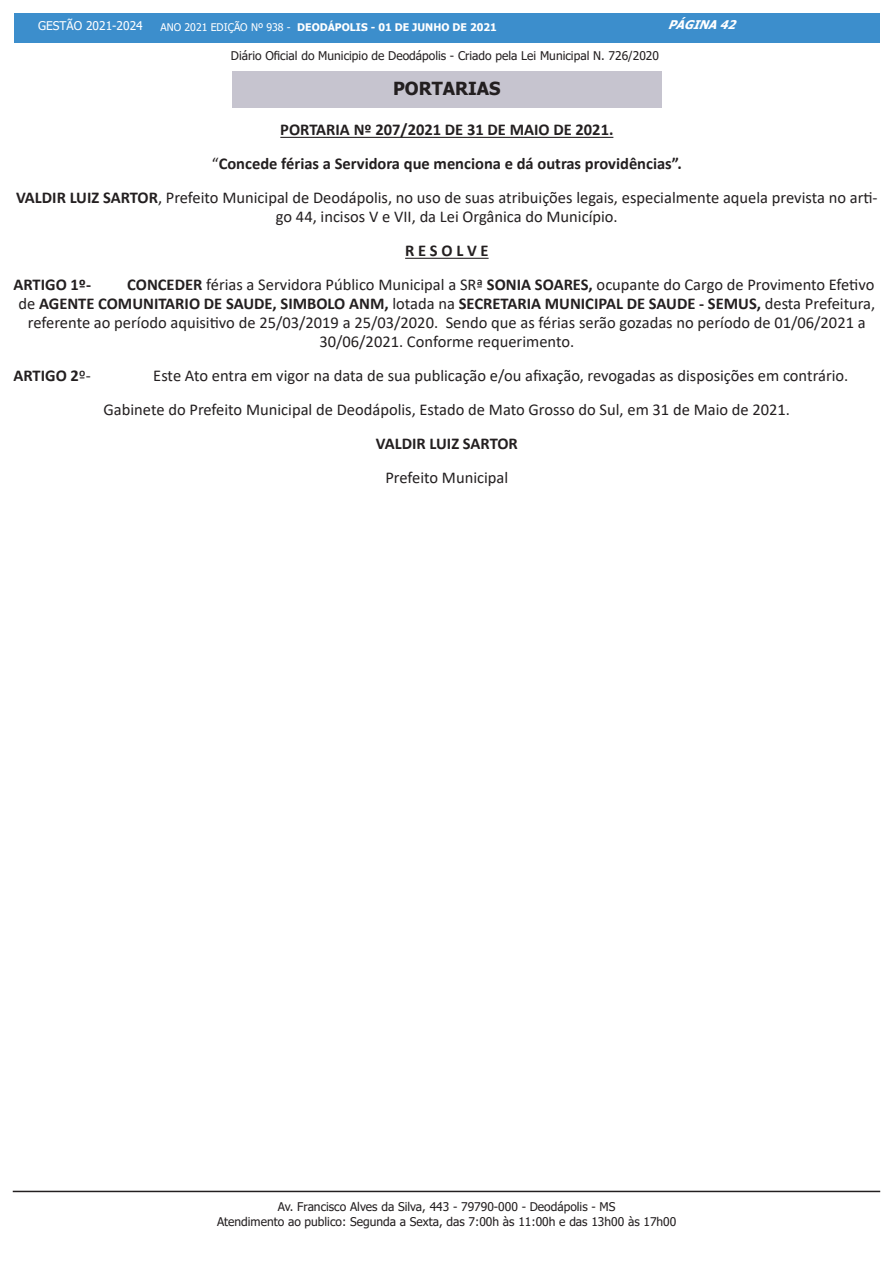
<style>
.page{position:relative;width:893px;height:1263px;background:#fff}
.page>*{position:absolute;margin:0;border:0;box-sizing:border-box;transform-origin:0 0}
.t1{font:700 18px "Tahoma";color:#231f20}
.t2{font:16.5px/19px "Calibri";color:#231f20;text-align:center}
.t3{font:700 16.5px "Calibri";color:#231f20}
.t4{font:12px/14.4px "Tahoma";color:#231f20;text-align:center}
.t5{font:12px "Tahoma";color:#fff}
.t6{font:italic 700 12px "Tahoma";color:#fff}
.t7{font:700 10.5px "Tahoma";color:#fff}
.s1{font-weight:400}
.s2{font-weight:700}
</style>
<div class="page">
<div style="left:14px;top:14px;width:865px;height:29px;background:#3c8ecc"></div>
<hr style="left:13px;top:1191px;width:867px;height:1px;background:#231f20">
<hr style="left:280px;top:137px;width:333px;height:1px;background:#231f20">
<hr style="left:405px;top:258px;width:84px;height:1px;background:#231f20">
<div style="left:232px;top:72px;width:430px;height:36px;background:#c6c4cf"></div>
<p class="t5" style="left:38px;top:18px;width:106px">GESTÃO 2021-2024</p>
<p class="t7" style="left:161px;top:20px;width:338px"><span class="s1">ANO 2021 EDIÇÃO Nº 938 -</span> DEODÁPOLIS - 01 DE JUNHO DE 2021</p>
<p class="t6" style="left:668px;top:16px;width:75px">PÁGINA42</p>
<p class="t4" style="left:231px;top:49px;width:430px">Diário Oficial do Municipio de Deodápolis - Criado pela Lei Municipal N. 726/2020</p>
<p class="t1" style="left:393px;top:76px;width:109px">PORTARIAS</p>
<p class="t3" style="left:280px;top:118px;width:335px">PORTARIA Nº 207/2021 DE 31 DE MAIO DE 2021.</p>
<p class="t3" style="left:212px;top:152px;width:472px"><span class="s1">“</span>Concede férias a Servidora que menciona e dá outras providências”.</p>
<p class="t2" style="left:16px;top:188px;width:863px"><span class="s2">VALDIR LUIZ SARTOR</span>, Prefeito Municipal de Deodápolis, no uso de suas atribuições legais, especialmente aquela prevista no arti&shy;go 44, incisos V e VII, da Lei Orgânica do Município.</p>
<p class="t3" style="left:405px;top:239px;width:85px">R E S O L V E</p>
<p class="t3" style="left:14px;top:273px;width:79px">ARTIGO 1º-</p>
<p class="t2" style="left:127px;top:275px;width:749px"><span class="s2">CONCEDER</span> férias a Servidora Público Municipal a SRª <span class="s2">SONIA SOARES,</span> ocupante do Cargo de Provimento Efetivo</p>
<p class="t3" style="left:18px;top:292px;width:858px"><span class="s1">de</span> AGENTE COMUNITARIO DE SAUDE, SIMBOLO ANM, <span class="s1">lotada na</span> SECRETARIA MUNICIPAL DE SAUDE - SEMUS, <span class="s1">desta Prefeitura,</span></p>
<p class="t2" style="left:28px;top:313px;width:839px">referente ao período aquisitivo de 25/03/2019 a 25/03/2020. Sendo que as férias serão gozadas no período de 01/06/2021 a</p>
<p class="t2" style="left:319px;top:332px;width:256px">30/06/2021. Conforme requerimento.</p>
<p class="t3" style="left:14px;top:364px;width:79px">ARTIGO 2<span class="s1">º-</span></p>
<p class="t2" style="left:153px;top:366px;width:697px">Este Ato entra em vigor na data de sua publicação e/ou afixação, revogadas as disposições em contrário.</p>
<p class="t2" style="left:104px;top:400px;width:688px">Gabinete do Prefeito Municipal de Deodápolis, Estado de Mato Grosso do Sul, em 31 de Maio de 2021.</p>
<p class="t3" style="left:376px;top:432px;width:143px">VALDIR LUIZ SARTOR</p>
<p class="t2" style="left:385px;top:468px;width:124px">Prefeito Municipal</p>
<p class="t4" style="left:217px;top:1200px;width:461px">Av. Francisco Alves da Silva, 443 - 79790-000 - Deodápolis - MS<br>Atendimento ao publico: Segunda a Sexta, das 7:00h às 11:00h e das 13h00 às 17h00</p>
</div>
